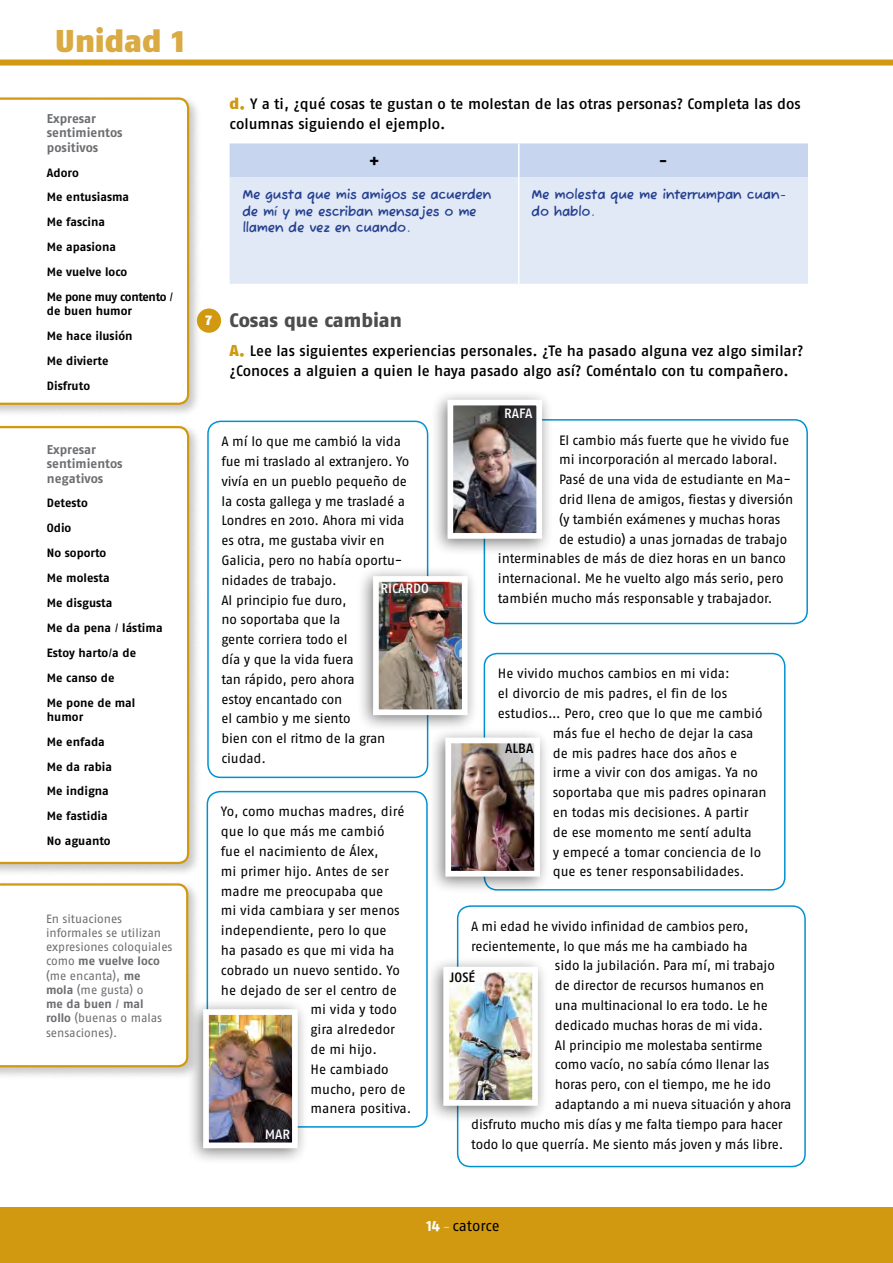
<style>
.page{position:relative;width:893px;height:1263px;background:#fff}
.page>*{position:absolute;margin:0;border:0;box-sizing:border-box;transform-origin:0 0}
.t1{font:900 31.5px "Fago No Lf";color:#daaa43}
.t2{font:800 19.5px "Fago No Tf";color:#4d4d4f}
.t3{font:700 18px "Fago Co";color:#000}
.t4{font:500 15px/19.8px "Fago No";letter-spacing:-.005em;color:#000}
.t5{font:15px "Fago No";letter-spacing:-.005em;color:#000}
.t6{font:900 14.25px "Fago Co Lf";color:#fff;scale:1.05 1}
.t7{font:13.5px/19.8px "Fago No";letter-spacing:-.01em;color:#000}
.t8{font:13.5px/16.5px "Fuzzy Bubbles ROB Bold";letter-spacing:-.02em;color:#25408f}
.t9{font:500 13.5px "Fago No";color:#fff}
.t10{font:500 13.5px "Fago No";color:#000}
.t11{font:700 12.75px/14.2px "Fago No Tf";color:#6d6e71}
.t12{font:700 12px/24.9px "Fago No Tf";color:#000}
.t13{font:12px/14.2px "Fago No Tf";color:#6d6e71}
.t14{font:700 12px "Fago No";color:#6d6e71}
.s1{font-weight:400}
.s2{font-family:"Fago No Tf";font-weight:400}
.s3{font-family:"Fago No";font-weight:700}
.s4{font-family:"Fago No Tf";font-weight:900;font-size:15.75px;color:#d09910}
.s5{font-family:"Fago No Lf";font-weight:700;color:#fff}
.s6{font-size:13.5px;color:#ebcd94}
</style>
<div class="page">
<div style="left:230px;top:143px;width:578px;height:34px;background:#c7d6ee"></div>
<div style="left:230px;top:177px;width:578px;height:107px;background:#e1e8f6"></div>
<hr style="left:518px;top:177px;width:1px;height:107px;background:#fff">
<hr style="left:518px;top:143px;width:1px;height:34px;background:#fff">
<div style="left:207px;top:421px;width:221px;height:357px;border:2px solid #0091d1;border-radius:13px"></div>
<div style="left:484px;top:419px;width:324px;height:205px;border:2px solid #0091d1;border-radius:13px"></div>
<div style="left:484px;top:653px;width:301px;height:237px;border:2px solid #0091d1;border-radius:13px"></div>
<div style="left:207px;top:791px;width:221px;height:337px;border:2px solid #0091d1;border-radius:13px"></div>
<div style="left:356px;top:565px;width:123px;height:167px;background:#000;opacity:.5"></div>
<img style="left:380px;top:583px;width:81px;height:125px">
<div style="left:373px;top:576px;width:95px;height:139px;border:6px solid #fff"></div>
<div style="left:430px;top:388px;width:123px;height:168px;background:#000;opacity:.5"></div>
<img style="left:454px;top:407px;width:81px;height:125px">
<div style="left:447px;top:400px;width:95px;height:139px;border:6px solid #fff"></div>
<div style="left:428px;top:726px;width:123px;height:168px;background:#000;opacity:.5"></div>
<img style="left:452px;top:744px;width:81px;height:125px">
<div style="left:445px;top:737px;width:95px;height:139px;border:6px solid #fff"></div>
<div style="left:186px;top:998px;width:123px;height:167px;background:#000;opacity:.5"></div>
<img style="left:210px;top:1016px;width:81px;height:125px">
<div style="left:203px;top:1009px;width:95px;height:139px;border:6px solid #fff"></div>
<div style="left:457px;top:905px;width:349px;height:262px;border:2px solid #0091d1;border-radius:13px"></div>
<div style="left:426px;top:955px;width:123px;height:168px;background:#000;opacity:.5"></div>
<img style="left:450px;top:974px;width:81px;height:125px">
<div style="left:443px;top:967px;width:95px;height:139px;border:6px solid #fff"></div>
<div style="left:0;top:94px;width:202px;height:324px;background:#000;opacity:.23"></div>
<svg style="left:0;top:97px;width:189px;height:308px"></svg>
<div style="left:0;top:422px;width:202px;height:455px;background:#000;opacity:.23"></div>
<svg style="left:0;top:426px;width:189px;height:438px"></svg>
<div style="left:0;top:880px;width:201px;height:200px;background:#000;opacity:.23"></div>
<svg style="left:0;top:883px;width:188px;height:184px"></svg>
<div style="left:197px;top:308px;width:24px;height:25px;background:#d09910;border-radius:50%"></div>
<div style="left:0;top:1208px;width:893px;height:55px;background:#d09910"></div>
<div style="left:0;top:60px;width:893px;height:6px;background:#d09910"></div>
<h1 class="t1" style="left:55px;top:22px;width:131px">Unidad 1</h1>
<p class="t11" style="left:47px;top:111px;width:77px">Expresar sentimientos positivos</p>
<p class="t12" style="left:47px;top:160px;width:128px">Adoro<br>Me entusiasma<br>Me fascina<br>Me apasiona<br>Me vuelve loco<br>Me pone muy contento <span class="s1">/</span></p>
<p class="t12" style="left:47px;top:298px;width:87px">de buen humor<br>Me hace ilusión<br>Me divierte<br>Disfruto</p>
<p class="t11" style="left:47px;top:442px;width:77px">Expresar sentimientos negativos</p>
<p class="t12" style="left:47px;top:491px;width:117px">Detesto<br>Odio<br>No soporto<br>Me molesta<br>Me disgusta<br>Me da pena <span class="s1">/</span> lástima<br>Estoy harto<span class="s1">/</span>a de<br>Me canso de<br>Me pone de mal</p>
<p class="t12" style="left:47px;top:704px;width:67px">humor<br>Me enfada<br>Me da rabia<br>Me indigna<br>Me fastidia<br>No aguanto</p>
<p class="t13" style="left:46px;top:911px;width:128px">En situaciones informales se utilizan expresiones coloquiales</p>
<p class="t14" style="left:46px;top:954px;width:115px"><span class="s2">como</span> me vuelve loco</p>
<p class="t13" style="left:46px;top:968px;width:99px">(me encanta), <span class="s3">me mola</span> (me gusta) o</p>
<p class="t14" style="left:46px;top:997px;width:99px">me da buen <span class="s1">/</span> mal</p>
<p class="t13" style="left:46px;top:1011px;width:118px"><span class="s3">rollo</span> (buenas o malas sensaciones).</p>
<p class="t4" style="left:230px;top:94px;width:573px"><span class="s4">d.</span> Y a ti, ¿qué cosas te gustan o te molestan de las otras personas? Completa las dos columnas siguiendo el ejemplo.</p>
<h3 class="t3" style="left:369px;top:150px;width:12px">+</h3>
<h3 class="t3" style="left:659px;top:150px;width:10px">-</h3>
<p class="t8" style="left:242px;top:187px;width:251px">Me gusta que mis amigos se acuerden de mí y me escriban mensajes o me llamen de vez en cuando.</p>
<p class="t8" style="left:531px;top:187px;width:256px">Me molesta que me interrumpan cuan&shy;do hablo.</p>
<p class="t6" style="left:206px;top:312px;width:8px">7</p>
<h2 class="t2" style="left:230px;top:308px;width:174px">Cosas que cambian</h2>
<p class="t4" style="left:230px;top:341px;width:575px"><span class="s4">A.</span> Lee las siguientes experiencias personales. ¿Te ha pasado alguna vez algo similar? ¿Conoces a alguien a quien le haya pasado algo así? Coméntalo con tu compañero.</p>
<p class="t9" style="left:504px;top:405px;width:30px">RAFA</p>
<p class="t7" style="left:221px;top:431px;width:189px">A mí lo que me cambió la vida fue mi traslado al extranjero. Yo vivía en un pueblo pequeño de la costa gallega y me trasladé a<br>Londres en 2010. Ahora mi vida es otra, me gustaba vivir en<br>Galicia, pero no había oportu&shy;nidades de trabajo.<br>Al principio fue duro,<br>no soportaba que la<br>gente corriera todo el<br>día y que la vida fuera<br>tan rápido, pero ahora<br>estoy encantado con<br>el cambio y me siento<br>bien con el ritmo de la gran ciudad.</p>
<p class="t7" style="left:559px;top:430px;width:232px">El cambio más fuerte que he vivido fue</p>
<p class="t7" style="left:559px;top:450px;width:220px">mi incorporación al mercado laboral.</p>
<p class="t7" style="left:559px;top:469px;width:233px">Pasé de una vida de estudiante en Ma-</p>
<p class="t7" style="left:559px;top:489px;width:236px">drid llena de amigos, fiestas y diversión</p>
<p class="t7" style="left:559px;top:509px;width:223px">(y también exámenes y muchas horas</p>
<p class="t7" style="left:559px;top:529px;width:230px">de estudio) a unas jornadas de trabajo</p>
<p class="t7" style="left:498px;top:549px;width:290px">interminables de más de diez horas en un banco</p>
<p class="t7" style="left:498px;top:568px;width:287px">internacional. Me he vuelto algo más serio, pero</p>
<p class="t7" style="left:498px;top:588px;width:276px">también mucho más responsable y trabajador.</p>
<p class="t9" style="left:381px;top:581px;width:50px">RICARDO</p>
<p class="t7" style="left:498px;top:663px;width:233px">He vivido muchos cambios en mi vida:</p>
<p class="t7" style="left:498px;top:683px;width:231px">el divorcio de mis padres, el fin de los</p>
<p class="t7" style="left:498px;top:703px;width:266px">estudios… Pero, creo que lo que me cambió</p>
<p class="t7" style="left:553px;top:723px;width:202px">más fue el hecho de dejar la casa</p>
<p class="t7" style="left:553px;top:743px;width:186px">de mis padres hace dos años e</p>
<p class="t7" style="left:553px;top:763px;width:207px">irme a vivir con dos amigas. Ya no</p>
<p class="t7" style="left:553px;top:782px;width:216px">soportaba que mis padres opinaran</p>
<p class="t7" style="left:553px;top:802px;width:197px">en todas mis decisiones. A partir</p>
<p class="t7" style="left:553px;top:822px;width:200px">de ese momento me sentí adulta</p>
<p class="t7" style="left:553px;top:842px;width:210px">y empecé a tomar conciencia de lo</p>
<p class="t7" style="left:553px;top:862px;width:193px">que es tener responsabilidades.</p>
<p class="t10" style="left:505px;top:740px;width:30px">ALBA</p>
<p class="t7" style="left:221px;top:802px;width:185px">Yo, como muchas madres, diré</p>
<p class="t7" style="left:221px;top:821px;width:165px">que lo que más me cambió</p>
<p class="t7" style="left:221px;top:841px;width:159px">fue el nacimiento de Álex,</p>
<p class="t7" style="left:221px;top:861px;width:169px">mi primer hijo. Antes de ser</p>
<p class="t7" style="left:221px;top:881px;width:164px">madre me preocupaba que</p>
<p class="t7" style="left:221px;top:901px;width:180px">mi vida cambiara y ser menos</p>
<p class="t7" style="left:221px;top:920px;width:167px">independiente, pero lo que</p>
<p class="t7" style="left:221px;top:940px;width:175px">ha pasado es que mi vida ha</p>
<p class="t7" style="left:221px;top:960px;width:180px">cobrado un nuevo sentido. Yo</p>
<p class="t7" style="left:221px;top:980px;width:177px">he dejado de ser el centro de</p>
<p class="t7" style="left:310px;top:1000px;width:88px">mi vida y todo</p>
<p class="t7" style="left:310px;top:1019px;width:86px">gira alrededor</p>
<p class="t7" style="left:310px;top:1039px;width:68px">de mi hijo.</p>
<p class="t7" style="left:310px;top:1059px;width:80px">He cambiado</p>
<p class="t7" style="left:310px;top:1079px;width:96px">mucho, pero de</p>
<p class="t7" style="left:310px;top:1099px;width:103px">manera positiva.</p>
<p class="t7" style="left:471px;top:916px;width:279px">A mi edad he vivido infinidad de cambios pero,</p>
<p class="t7" style="left:471px;top:936px;width:278px">recientemente, lo que más me ha cambiado ha</p>
<p class="t7" style="left:555px;top:956px;width:221px">sido la jubilación. Para mí, mi trabajo</p>
<p class="t7" style="left:555px;top:975px;width:211px">de director de recursos humanos en</p>
<p class="t7" style="left:555px;top:995px;width:214px">una multinacional lo era todo. Le he</p>
<p class="t7" style="left:555px;top:1015px;width:210px">dedicado muchas horas de mi vida.</p>
<p class="t7" style="left:555px;top:1035px;width:209px">Al principio me molestaba sentirme</p>
<p class="t7" style="left:555px;top:1055px;width:216px">como vacío, no sabía cómo llenar las</p>
<p class="t7" style="left:555px;top:1074px;width:217px">horas pero, con el tiempo, me he ido</p>
<p class="t7" style="left:555px;top:1094px;width:238px">adaptando a mi nueva situación y ahora</p>
<p class="t7" style="left:471px;top:1114px;width:313px">disfruto mucho mis días y me falta tiempo para hacer</p>
<p class="t7" style="left:471px;top:1134px;width:314px">todo lo que querría. Me siento más joven y más libre.</p>
<p class="t10" style="left:450px;top:970px;width:27px">JOSÉ</p>
<p class="t9" style="left:265px;top:1127px;width:27px">MAR</p>
<p class="t5" style="left:427px;top:1217px;width:75px"><span class="s5">14</span> <span class="s6">-</span> catorce</p>
</div>
